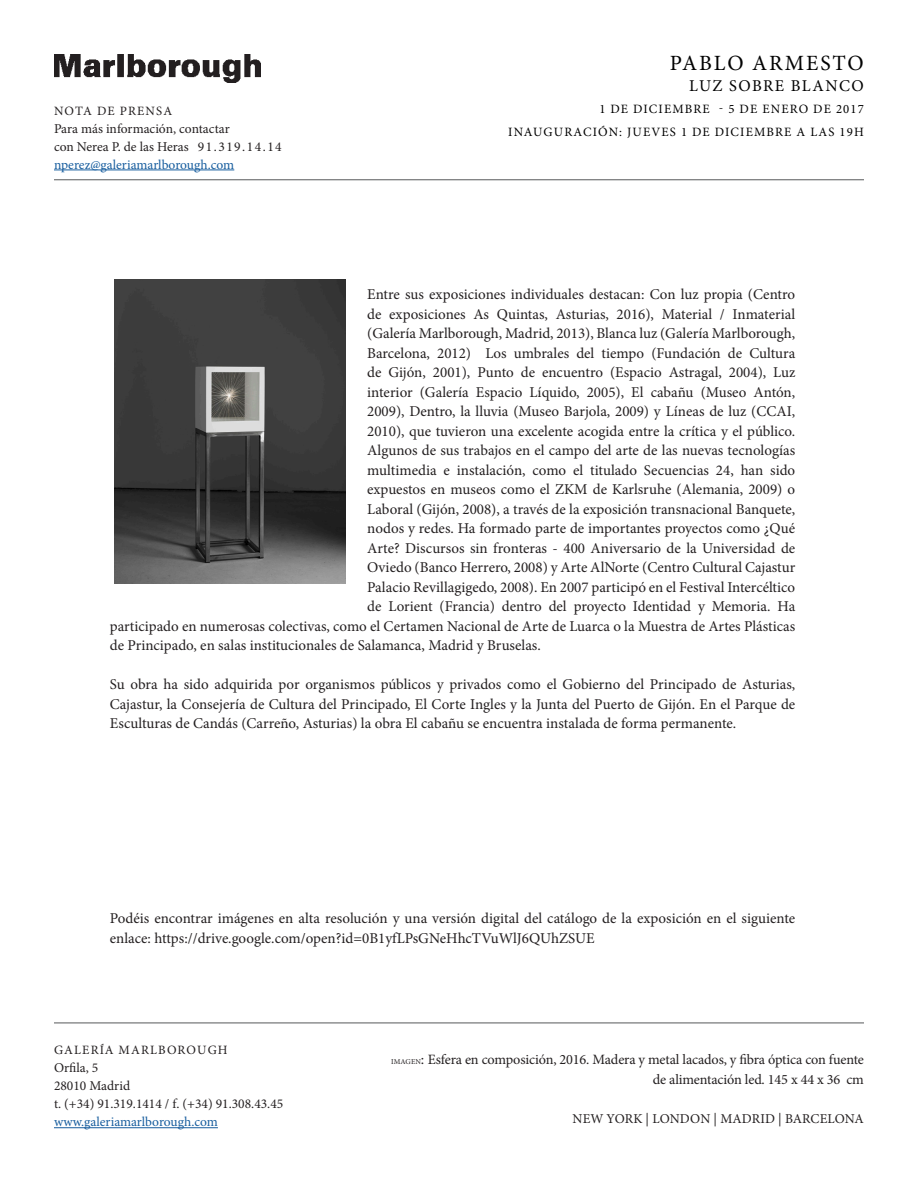
<style>
.page{position:relative;width:918px;height:1188px;background:#fff}
.page>*{position:absolute;margin:0;border:0;box-sizing:border-box;transform-origin:0 0}
.t1{font:21.75px "Minion Pro";letter-spacing:.09em;color:#000}
.t2{font:16.5px "Minion Pro";letter-spacing:.09em;color:#000}
.t3{font:15px/19.5px "Minion Pro";color:#231f20;text-align:justify}
.t4{font:14.25px/19.5px "Minion Pro";letter-spacing:-.01em;color:#231f20;text-align:right}
.t5{font:13.5px/18px "Minion Pro";color:#231f20}
.t6{font:13.5px "Minion Pro";color:#175d9e}
.t7{font:12.75px "Minion Pro";letter-spacing:.09em;color:#000}
.t8{font:12.75px "Minion Pro";letter-spacing:.09em;color:#231f20}
.s1{color:#175d9e}
.s2{font-size:7.5px}
.s3{font-size:15px}
</style>
<div class="page">
<hr style="left:54px;top:170px;width:180px;height:1px;background:#175d9e">
<img style="left:54px;top:54px;width:207px;height:28px">
<hr style="left:54px;top:179px;width:810px;height:1px;background:#57585a">
<hr style="left:54px;top:1023px;width:810px;height:1px;background:#57585a">
<hr style="left:54px;top:1127px;width:164px;height:1px;background:#175d9e">
<img style="left:114px;top:279px;width:232px;height:305px">
<p class="t8" style="left:54px;top:102px;width:120px">NOTA DE PRENSA</p>
<p class="t5" style="left:54px;top:119px;width:229px">Para más información, contactar<br>con Nerea P. de las Heras 91.319.14.14 <span class="s1">nperez@galeriamarlborough.com</span></p>
<p class="t1" style="left:670px;top:48px;width:195px">PABLO ARMESTO</p>
<p class="t2" style="left:689px;top:74px;width:176px">LUZ SOBRE BLANCO</p>
<p class="t7" style="left:599px;top:101px;width:266px">1 DE DICIEMBRE - 5 DE ENERO DE 2017</p>
<p class="t7" style="left:508px;top:123px;width:357px">INAUGURACIÓN: JUEVES 1 DE DICIEMBRE A LAS 19H</p>
<p class="t3" style="left:367px;top:285px;width:430px">Entre sus exposiciones individuales destacan: Con luz propia (Centro</p>
<p class="t3" style="left:367px;top:304px;width:430px">de exposiciones As Quintas, Asturias, 2016), Material / Inmaterial</p>
<p class="t3" style="left:367px;top:324px;width:430px">(Galería Marlborough, Madrid, 2013), Blanca luz (Galería Marlborough,</p>
<p class="t3" style="left:367px;top:343px;width:430px">Barcelona, 2012) Los umbrales del tiempo (Fundación de Cultura</p>
<p class="t3" style="left:367px;top:363px;width:430px">de Gijón, 2001), Punto de encuentro (Espacio Astragal, 2004), Luz</p>
<p class="t3" style="left:367px;top:382px;width:430px">interior (Galería Espacio Líquido, 2005), El cabañu (Museo Antón,</p>
<p class="t3" style="left:367px;top:402px;width:430px">2009), Dentro, la lluvia (Museo Barjola, 2009) y Líneas de luz (CCAI,</p>
<p class="t3" style="left:367px;top:421px;width:430px">2010), que tuvieron una excelente acogida entre la crítica y el público.</p>
<p class="t3" style="left:367px;top:441px;width:430px">Algunos de sus trabajos en el campo del arte de las nuevas tecnologías</p>
<p class="t3" style="left:367px;top:460px;width:430px">multimedia e instalación, como el titulado Secuencias 24, han sido</p>
<p class="t3" style="left:367px;top:480px;width:430px">expuestos en museos como el ZKM de Karlsruhe (Alemania, 2009) o</p>
<p class="t3" style="left:367px;top:499px;width:430px">Laboral (Gijón, 2008), a través de la exposición transnacional Banquete,</p>
<p class="t3" style="left:367px;top:519px;width:430px">nodos y redes. Ha formado parte de importantes proyectos como ¿Qué</p>
<p class="t3" style="left:367px;top:538px;width:430px">Arte? Discursos sin fronteras - 400 Aniversario de la Universidad de</p>
<p class="t3" style="left:367px;top:558px;width:430px">Oviedo (Banco Herrero, 2008) y Arte AlNorte (Centro Cultural Cajastur</p>
<p class="t3" style="left:367px;top:577px;width:430px">Palacio Revillagigedo, 2008). En 2007 participó en el Festival Intercéltico</p>
<p class="t3" style="left:367px;top:597px;width:430px">de Lorient (Francia) dentro del proyecto Identidad y Memoria. Ha</p>
<p class="t3" style="left:110px;top:616px;width:687px">participado en numerosas colectivas, como el Certamen Nacional de Arte de Luarca o la Muestra de Artes Plásticas</p>
<p class="t3" style="left:110px;top:636px;width:433px">de Principado, en salas institucionales de Salamanca, Madrid y Bruselas.</p>
<p class="t3" style="left:110px;top:675px;width:687px">Su obra ha sido adquirida por organismos públicos y privados como el Gobierno del Principado de Asturias, Cajastur, la Consejería de Cultura del Principado, El Corte Ingles y la Junta del Puerto de Gijón. En el Parque de Esculturas de Candás (Carreño, Asturias) la obra El cabañu se encuentra instalada de forma permanente.</p>
<p class="t3" style="left:110px;top:909px;width:687px">Podéis encontrar imágenes en alta resolución y una versión digital del catálogo de la exposición en el siguiente enlace: https://drive.google.com/open?id=0B1yfLPsGNeHhcTVuWlJ6QUhZSUE</p>
<p class="t8" style="left:54px;top:1042px;width:175px">GALERÍA MARLBOROUGH</p>
<p class="t5" style="left:54px;top:1059px;width:46px">Orfila, 5</p>
<p class="t5" style="left:54px;top:1077px;width:78px">28010 Madrid</p>
<p class="t5" style="left:54px;top:1095px;width:231px">t. (+34) 91.319.1414 / f. (+34) 91.308.43.45</p>
<p class="t6" style="left:54px;top:1113px;width:165px">www.galeriamarlborough.com</p>
<p class="t5" style="left:573px;top:1110px;width:293px">NEW YORK | LONDON | MADRID | BARCELONA</p>
<p class="t4" style="left:391px;top:1050px;width:474px"><span class="s2">IMAGEN</span><span class="s3">:</span> Esfera en composición, 2016. Madera y metal lacados, y fibra óptica con fuente de alimentación led. 145 x 44 x 36 cm</p>
</div>
